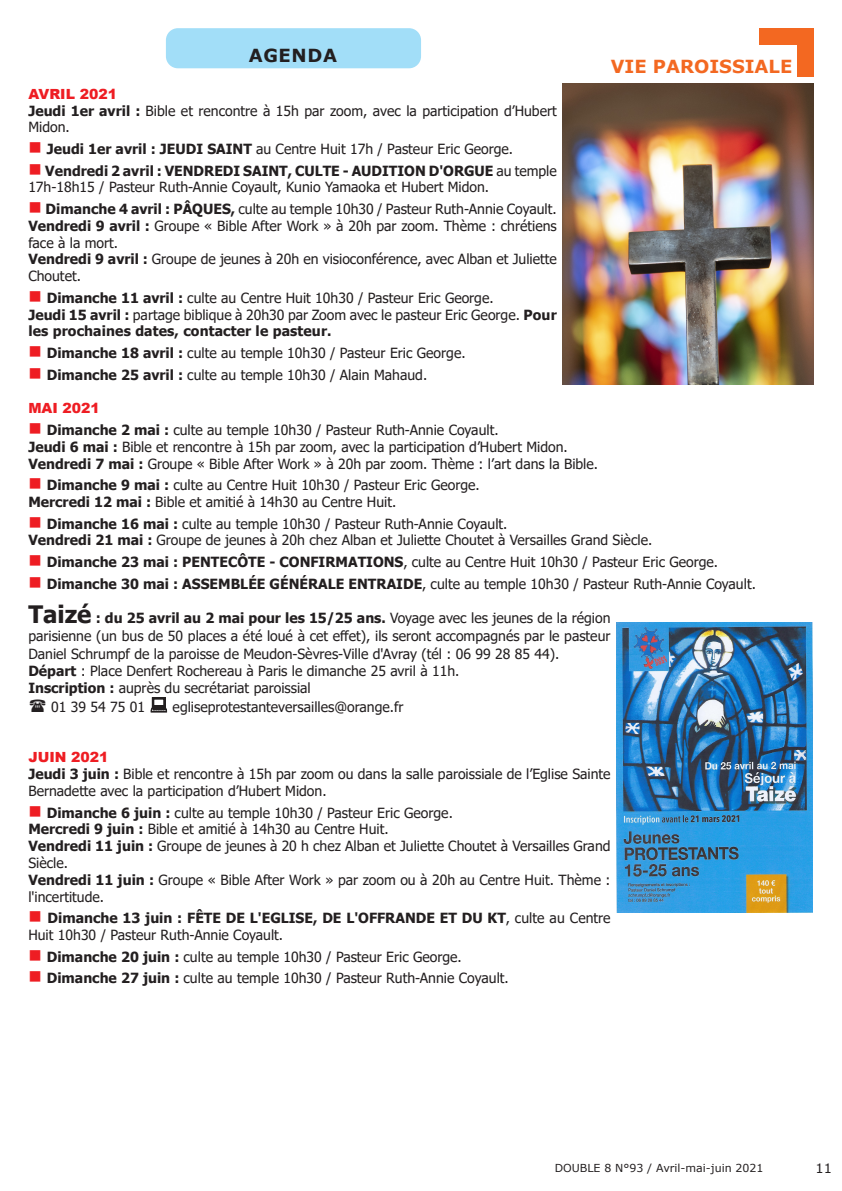
<style>
.page{position:relative;width:842px;height:1191px;background:#fff}
.page>*{position:absolute;margin:0;border:0;box-sizing:border-box;transform-origin:0 0}
.t1{font:700 18px "Verdana";color:#f36821}
.t2{font:700 18px "Verdana";letter-spacing:.035em;color:#231f20}
.t3{font:14px/16.8px "Tahoma";color:#231f20}
.t4{font:700 14px/16.8px "Tahoma";letter-spacing:.01em;color:#231f20}
.t5{font:900 14px "Arial";color:#ee1d23}
.t6{font:13px "Verdana";color:#231f20}
.t7{font:11px "Verdana";color:#231f20}
.s1{font-weight:700}
.s2{color:#ee1d23}
.s3{font-weight:400}
.s4{font-weight:700;font-size:24px}
</style>
<div class="page">
<div style="left:166px;top:28px;width:255px;height:40px;background:#a2def8;border-radius:12px"></div>
<img style="left:616px;top:622px;width:196px;height:290px">
<img style="left:562px;top:83px;width:252px;height:301px">
<svg style="left:759px;top:28px;width:55px;height:49px"></svg>
<p class="t2" style="left:249px;top:42px;width:90px">AGENDA</p>
<p class="t1" style="left:611px;top:53px;width:183px">VIE PAROISSIALE</p>
<p class="t5" style="left:28px;top:84px;width:90px">AVRIL 2021</p>
<p class="t3" style="left:28px;top:103px;width:530px"><span class="s1">Jeudi 1er avril :</span> Bible et rencontre à 15h par zoom, avec la participation d’Hubert<br>Midon.</p>
<p class="t3" style="left:28px;top:141px;width:486px"><span class="s2">■</span> <span class="s1">Jeudi 1er avril : JEUDI SAINT</span> au Centre Huit 17h / Pasteur Eric George.</p>
<p class="t3" style="left:28px;top:163px;width:530px"><span class="s2">■</span> <span class="s1">Vendredi 2 avril : VENDREDI SAINT, CULTE - AUDITION D'ORGUE</span> au temple<br>17h-18h15 / Pasteur Ruth-Annie Coyault, Kunio Yamaoka et Hubert Midon.</p>
<p class="t3" style="left:28px;top:201px;width:530px"><span class="s2">■</span> <span class="s1">Dimanche 4 avril : PÂQUES,</span> culte au temple 10h30 / Pasteur Ruth-Annie Coyault.</p>
<p class="t3" style="left:28px;top:218px;width:530px"><span class="s1">Vendredi 9 avril :</span> Groupe « Bible After Work » à 20h par zoom. Thème : chrétiens face à la mort.</p>
<p class="t3" style="left:28px;top:252px;width:530px"><span class="s1">Vendredi 9 avril :</span> Groupe de jeunes à 20h en visioconférence, avec Alban et Juliette<br>Choutet.</p>
<p class="t3" style="left:28px;top:290px;width:467px"><span class="s2">■</span> <span class="s1">Dimanche 11 avril :</span> culte au Centre Huit 10h30 / Pasteur Eric George.</p>
<p class="t4" style="left:28px;top:307px;width:530px">Jeudi 15 avril : <span class="s3">partage biblique à 20h30 par Zoom avec le pasteur Eric George.</span> Pour les prochaines dates, contacter le pasteur.</p>
<p class="t3" style="left:28px;top:345px;width:439px"><span class="s2">■</span> <span class="s1">Dimanche 18 avril :</span> culte au temple 10h30 / Pasteur Eric George.</p>
<p class="t3" style="left:28px;top:367px;width:400px"><span class="s2">■</span> <span class="s1">Dimanche 25 avril :</span> culte au temple 10h30 / Alain Mahaud.</p>
<p class="t5" style="left:28px;top:398px;width:73px">MAI 2021</p>
<p class="t3" style="left:28px;top:422px;width:472px"><span class="s2">■</span> <span class="s1">Dimanche 2 mai :</span> culte au temple 10h30 / Pasteur Ruth-Annie Coyault.</p>
<p class="t3" style="left:28px;top:439px;width:541px"><span class="s1">Jeudi 6 mai :</span> Bible et rencontre à 15h par zoom, avec la participation d’Hubert Midon.</p>
<p class="t3" style="left:28px;top:456px;width:571px"><span class="s1">Vendredi 7 mai :</span> Groupe « Bible After Work » à 20h par zoom. Thème : l’art dans la Bible.</p>
<p class="t3" style="left:28px;top:477px;width:453px"><span class="s2">■</span> <span class="s1">Dimanche 9 mai :</span> culte au Centre Huit 10h30 / Pasteur Eric George.</p>
<p class="t3" style="left:28px;top:494px;width:369px"><span class="s1">Mercredi 12 mai :</span> Bible et amitié à 14h30 au Centre Huit.</p>
<p class="t3" style="left:28px;top:516px;width:481px"><span class="s2">■</span> <span class="s1">Dimanche 16 mai :</span> culte au temple 10h30 / Pasteur Ruth-Annie Coyault.</p>
<p class="t3" style="left:28px;top:532px;width:625px"><span class="s1">Vendredi 21 mai :</span> Groupe de jeunes à 20h chez Alban et Juliette Choutet à Versailles Grand Siècle.</p>
<p class="t3" style="left:28px;top:554px;width:691px"><span class="s2">■</span> <span class="s1">Dimanche 23 mai : PENTECÔTE - CONFIRMATIONS</span>, culte au Centre Huit 10h30 / Pasteur Eric George.</p>
<p class="t3" style="left:28px;top:576px;width:729px"><span class="s2">■</span> <span class="s1">Dimanche 30 mai : ASSEMBLÉE GÉNÉRALE ENTRAIDE</span>, culte au temple 10h30 / Pasteur Ruth-Annie Coyault.</p>
<p class="t3" style="left:28px;top:610px;width:584px;line-height:18px;text-align:justify"><span class="s4">Taizé</span> <span class="s1">: du 25 avril au 2 mai pour les 15/25 ans.</span> Voyage avec les jeunes de la région parisienne (un bus de 50 places a été loué à cet effet), ils seront accompagnés par le pasteur Daniel Schrumpf de la paroisse de Meudon-Sèvres-Ville d'Avray (tél : 06 99 28 85 44).</p>
<p class="t3" style="left:28px;top:663px;width:433px"><span class="s1">Départ</span> : Place Denfert Rochereau à Paris le dimanche 25 avril à 11h.</p>
<p class="t3" style="left:28px;top:680px;width:284px"><span class="s1">Inscription :</span> auprès du secrétariat paroissial</p>
<p class="t3" style="left:51px;top:699px;width:95px">01 39 54 75 01</p>
<p class="t3" style="left:173px;top:699px;width:232px">egliseprotestanteversailles@orange.fr</p>
<p class="t5" style="left:28px;top:747px;width:82px">JUIN 2021</p>
<p class="t3" style="left:28px;top:766px;width:584px"><span class="s1">Jeudi 3 juin :</span> Bible et rencontre à 15h par zoom ou dans la salle paroissiale de l’Eglise Sainte<br>Bernadette avec la participation d’Hubert Midon.</p>
<p class="t3" style="left:28px;top:805px;width:426px"><span class="s2">■</span> <span class="s1">Dimanche 6 juin :</span> culte au temple 10h30 / Pasteur Eric George.</p>
<p class="t3" style="left:28px;top:821px;width:362px"><span class="s1">Mercredi 9 juin :</span> Bible et amitié à 14h30 au Centre Huit.</p>
<p class="t3" style="left:28px;top:838px;width:584px"><span class="s1">Vendredi 11 juin :</span> Groupe de jeunes à 20 h chez Alban et Juliette Choutet à Versailles Grand<br>Siècle.</p>
<p class="t3" style="left:28px;top:872px;width:584px"><span class="s1">Vendredi 11 juin :</span> Groupe « Bible After Work » par zoom ou à 20h au Centre Huit. Thème : l'incertitude.</p>
<p class="t3" style="left:28px;top:910px;width:584px"><span class="s2">■</span> <span class="s1">Dimanche 13 juin : FÊTE DE L'EGLISE, DE L'OFFRANDE ET DU KT</span>, culte au Centre<br>Huit 10h30 / Pasteur Ruth-Annie Coyault.</p>
<p class="t3" style="left:28px;top:949px;width:435px"><span class="s2">■</span> <span class="s1">Dimanche 20 juin :</span> culte au temple 10h30 / Pasteur Eric George.</p>
<p class="t3" style="left:28px;top:970px;width:482px"><span class="s2">■</span> <span class="s1">Dimanche 27 juin :</span> culte au temple 10h30 / Pasteur Ruth-Annie Coyault.</p>
<p class="t7" style="left:555px;top:1160px;width:210px">DOUBLE 8 N°93 / Avril-mai-juin 2021</p>
<p class="t6" style="left:816px;top:1159px;width:18px">11</p>
</div>
